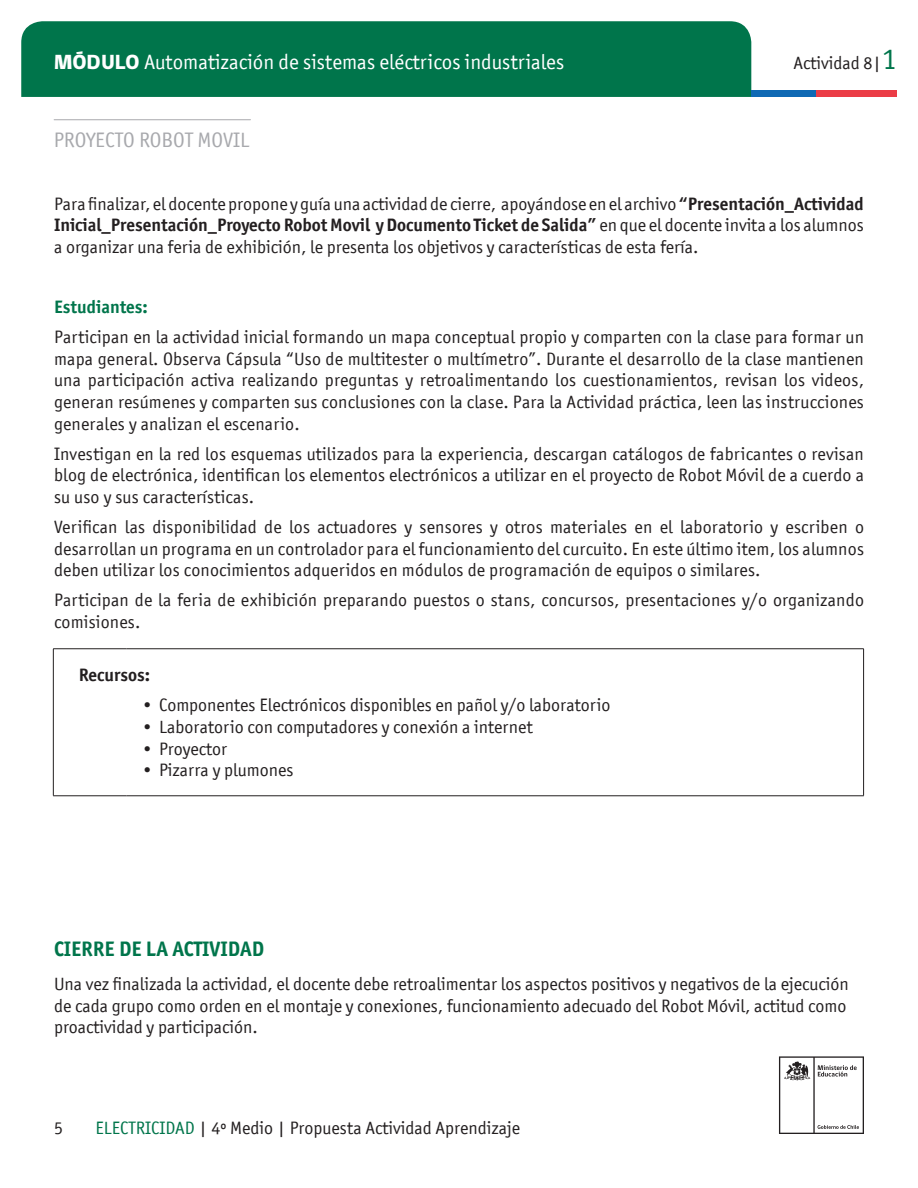
<style>
.page{position:relative;width:918px;height:1188px;background:#fff}
.page>*{position:absolute;margin:0;border:0;box-sizing:border-box;transform-origin:0 0}
.t1{font:21px "Officina San ITC";color:#fff}
.t2{font:700 21px "Officina San ITC";color:#00754b}
.t3{font:21px "Officina San ITC";color:#a8a9ad}
.t4{font:18px/21.6px "Officina San ITC";color:#231f20;text-align:justify}
.t5{font:700 18px "Officina San ITC";color:#00754b}
.t6{font:700 18px "Officina San ITC";color:#231f20}
.s1{font-family:"gob CL";font-weight:800}
.s2{font-size:30px;color:#00754b}
.s3{font-weight:700}
.s4{color:#00754b}
</style>
<div class="page">
<svg style="left:779px;top:1056px;width:85px;height:78px"></svg>
<div style="left:21px;top:21px;width:730px;height:76px;background:#00754b"></div>
<div style="left:751px;top:90px;width:65px;height:7px;background:#0f69b4"></div>
<div style="left:816px;top:90px;width:81px;height:7px;background:#eb3c46"></div>
<hr style="left:54px;top:119px;width:196px;height:1px;background:#a8a9ad">
<hr style="left:53px;top:648px;width:74px;height:1px;background:#231f20">
<hr style="left:127px;top:648px;width:737px;height:1px;background:#231f20">
<hr style="left:863px;top:649px;width:1px;height:147px;background:#231f20">
<hr style="left:53px;top:649px;width:1px;height:147px;background:#231f20">
<hr style="left:53px;top:796px;width:74px;height:1px;background:#231f20">
<hr style="left:127px;top:796px;width:737px;height:1px;background:#231f20">
<p class="t1" style="left:54px;top:50px;width:512px"><span class="s1">MÓDULO</span> Automatización de sistemas eléctricos industriales</p>
<p class="t4" style="left:794px;top:52px;width:105px">Actividad 8|<span class="s2">1</span></p>
<p class="t3" style="left:54px;top:128px;width:197px">PROYECTO ROBOT MOVIL</p>
<p class="t4" style="left:54px;top:193px;width:812px">Para finalizar, el docente propone y guía una actividad de cierre, apoyándose en el archivo <span class="s3">“Presentación_Actividad Inicial_Presentación_Proyecto Robot Movil y Documento Ticket de Salida”</span> en que el docente invita a los alumnos a organizar una feria de exhibición, le presenta los objetivos y características de esta fería.</p>
<p class="t5" style="left:54px;top:296px;width:95px">Estudiantes:</p>
<p class="t4" style="left:54px;top:326px;width:812px">Participan en la actividad inicial formando un mapa conceptual propio y comparten con la clase para formar un mapa general. Observa Cápsula “Uso de multitester o multímetro”. Durante el desarrollo de la clase mantienen una participación activa realizando preguntas y retroalimentando los cuestionamientos, revisan los videos, generan resúmenes y comparten sus conclusiones con la clase. Para la Actividad práctica, leen las instrucciones generales y analizan el escenario.</p>
<p class="t4" style="left:54px;top:443px;width:812px">Investigan en la red los esquemas utilizados para la experiencia, descargan catálogos de fabricantes o revisan blog de electrónica, identifican los elementos electrónicos a utilizar en el proyecto de Robot Móvil de a cuerdo a su uso y sus características.</p>
<p class="t4" style="left:54px;top:516px;width:812px">Verifican las disponibilidad de los actuadores y sensores y otros materiales en el laboratorio y escriben o desarrollan un programa en un controlador para el funcionamiento del curcuito. En este último item, los alumnos deben utilizar los conocimientos adqueridos en módulos de programación de equipos o similares.</p>
<p class="t4" style="left:54px;top:589px;width:812px">Participan de la feria de exhibición preparando puestos o stans, concursos, presentaciones y/o organizando comisiones.</p>
<p class="t6" style="left:79px;top:664px;width:73px">Recursos:</p>
<p class="t4" style="left:141px;top:694px;width:471px">• Componentes Electrónicos disponibles en pañol y/o laboratorio</p>
<p class="t4" style="left:141px;top:716px;width:393px">• Laboratorio con computadores y conexión a internet</p>
<p class="t4" style="left:141px;top:738px;width:88px">• Proyector</p>
<p class="t4" style="left:141px;top:759px;width:154px">• Pizarra y plumones</p>
<p class="t2" style="left:54px;top:935px;width:212px">CIERRE DE LA ACTIVIDAD</p>
<p class="t4" style="left:54px;top:973px;width:796px;text-align:left">Una vez finalizada la actividad, el docente debe retroalimentar los aspectos positivos y negativos de la ejecución de cada grupo como orden en el montaje y conexiones, funcionamiento adecuado del Robot Móvil, actitud como proactividad y participación.</p>
<p class="t4" style="left:54px;top:1117px;width:10px">5</p>
<p class="t4" style="left:95px;top:1117px;width:426px"><span class="s4">ELECTRICIDAD</span> | 4º Medio | Propuesta Actividad Aprendizaje</p>
</div>
